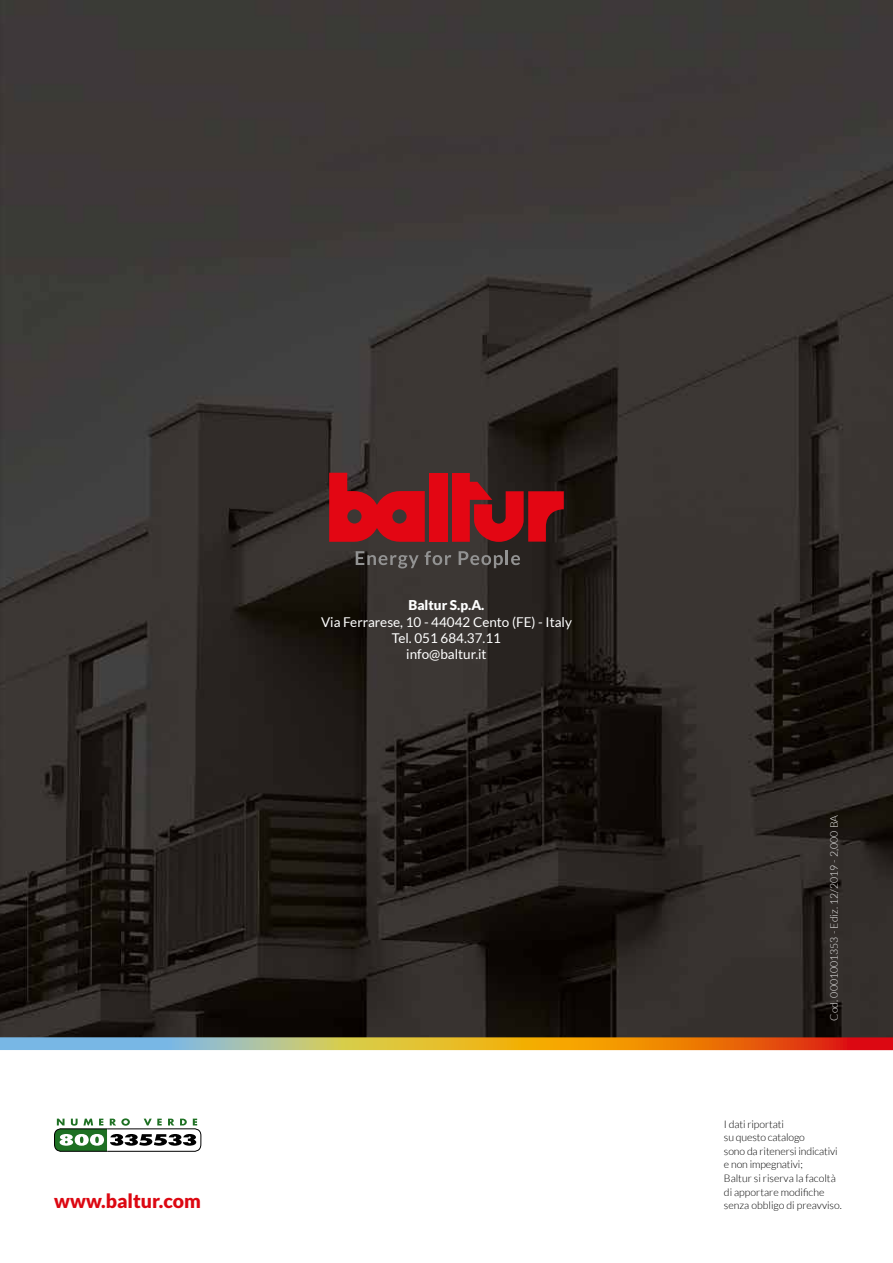
<style>
.page{position:relative;width:893px;height:1263px;background:#fff}
.page>*{position:absolute;margin:0;border:0;box-sizing:border-box;transform-origin:0 0}
.t1{font:900 19.5px "Lato";color:#dc0812}
.t2{font:13.5px/16.2px "Lato";color:#fff;text-align:center}
.t3{font:900 13.5px "Lato";color:#fff}
.t4{font:300 10.5px/13.5px "Lato";letter-spacing:-.01em;color:#000}
.t5{font:300 10.5px "Lato";color:#f1f1f1}
</style>
<div class="page">
<img style="left:0;top:0;width:893px;height:1037px">
<svg style="left:54px;top:1118px;width:148px;height:34px"></svg>
<svg style="left:0;top:1037px;width:893px;height:13px;background:#c29654"></svg>
<svg style="left:356px;top:551px;width:63px;height:17px"></svg>
<svg style="left:425px;top:551px;width:26px;height:14px"></svg>
<svg style="left:459px;top:551px;width:61px;height:17px"></svg>
<svg style="left:329px;top:473px;width:96px;height:69px;background:#ac141c"></svg>
<div style="left:429px;top:473px;width:18px;height:69px;background:#e30613"></div>
<svg style="left:452px;top:473px;width:112px;height:69px;background:#911218"></svg>
<p class="t3" style="left:408px;top:598px;width:78px">Baltur S.p.A.</p>
<p class="t2" style="left:321px;top:614px;width:252px">Via Ferrarese, 10 - 44042 Cento (FE) - Italy<br>Tel. 051 684.37.11<br>info@baltur.it</p>
<h1 class="t1" style="left:54px;top:1190px;width:148px">www.baltur.com</h1>
<p class="t5" style="left:828px;top:1020px;width:207px;rotate:-90deg">Cod. 0001001353 - Ediz. 12/2019 - 2,000 BA</p>
<p class="t4" style="left:724px;top:1117px;width:119px">I dati riportati<br>su questo catalogo<br>sono da ritenersi indicativi e non impegnativi;<br>Baltur si riserva la facoltà di apportare modifiche senza obbligo di preavviso.</p>
</div>
